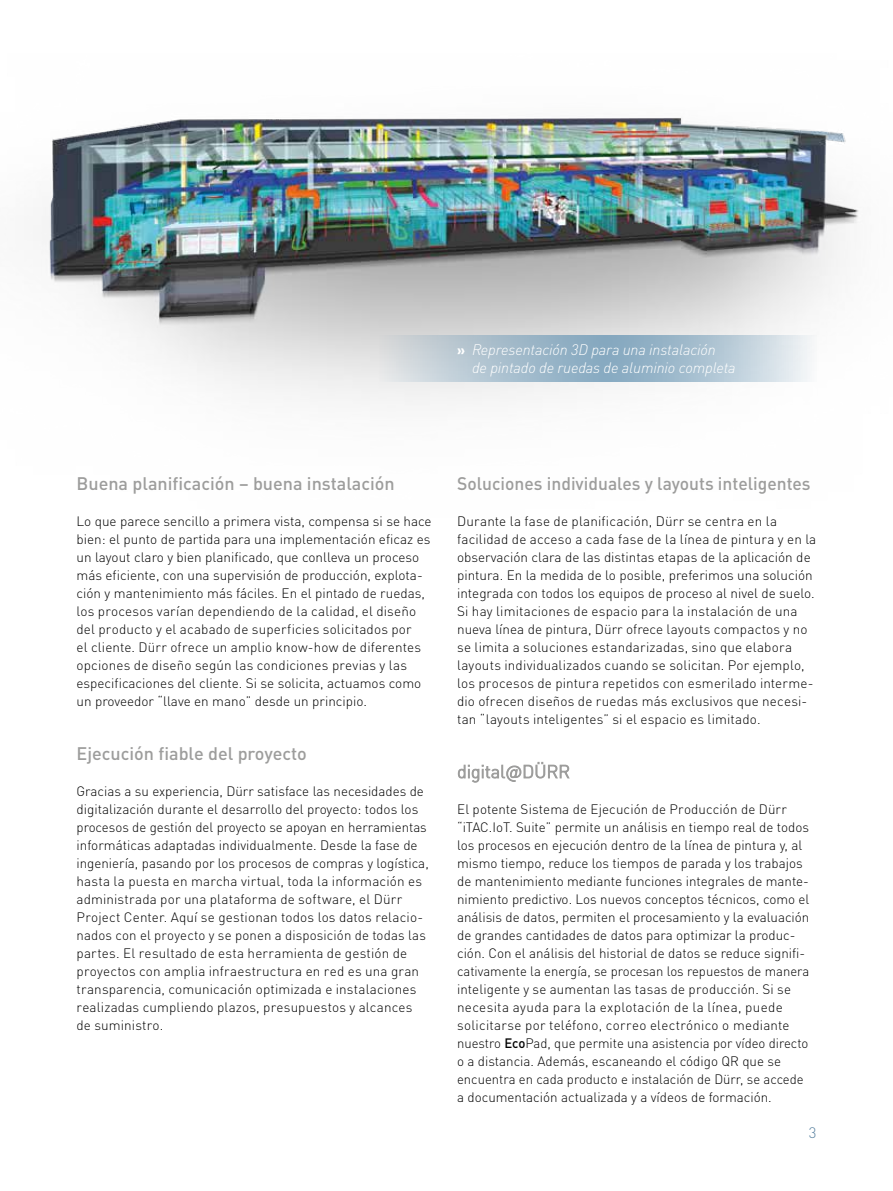
<style>
.page{position:relative;width:893px;height:1191px;background:#fff}
.page>*{position:absolute;margin:0;border:0;box-sizing:border-box;transform-origin:0 0}
.t1{font:500 18px "DIN Pro";color:#9d9d9c}
.t2{font:italic 300 15px/18px "DIN Pro";letter-spacing:-.01em;color:#fff}
.t3{font:300 15px "DIN Pro";color:#5b83a1}
.t4{font:300 13.5px/18px "DIN Pro";color:#000}
.s1{font-family:"Univers";font-weight:700;font-style:normal}
.s2{font-weight:500}
</style>
<div class="page">
<img style="left:41px;top:118px;width:818px;height:287px">
<svg style="left:376px;top:335px;width:440px;height:47px;background:#b1c5d2"></svg>
<svg style="left:458px;top:761px;width:112px;height:22px"></svg>
<p class="t2" style="left:472px;top:339px;width:265px;text-indent:-15px"><span class="s1">»</span> Representación 3D para una instalación<br>de pintado de ruedas de aluminio completa</p>
<h1 class="t1" style="left:77px;top:469px;width:320px">Buena planificación – buena instalación</h1>
<p class="t4" style="left:77px;top:511px;width:357px">Lo que parece sencillo a primera vista, compensa si se hace bien: el punto de partida para una implementación eficaz es un layout claro y bien planificado, que conlleva un proceso más eficiente, con una supervisión de producción, explota&shy;ción y mantenimiento más fáciles. En el pintado de ruedas, los procesos varían dependiendo de la calidad, el diseño del producto y el acabado de superficies solicitados por<br>el cliente. Dürr ofrece un amplio know-how de diferentes opciones de diseño según las condiciones previas y las especificaciones del cliente. Si se solicita, actuamos como un proveedor “llave en mano” desde un principio.</p>
<h1 class="t1" style="left:77px;top:739px;width:232px">Ejecución fiable del proyecto</h1>
<p class="t4" style="left:77px;top:781px;width:354px">Gracias a su experiencia, Dürr satisface las necesidades de digitalización durante el desarrollo del proyecto: todos los procesos de gestión del proyecto se apoyan en herramientas informáticas adaptadas individualmente. Desde la fase de ingeniería, pasando por los procesos de compras y logística, hasta la puesta en marcha virtual, toda la información es administrada por una plataforma de software, el Dürr Project Center. Aquí se gestionan todos los datos relacio&shy;nados con el proyecto y se ponen a disposición de todas las partes. El resultado de esta herramienta de gestión de proyectos con amplia infraestructura en red es una gran transparencia, comunicación optimizada e instalaciones realizadas cumpliendo plazos, presupuestos y alcances de suministro.</p>
<h1 class="t1" style="left:457px;top:469px;width:355px">Soluciones individuales y layouts inteligentes</h1>
<p class="t4" style="left:457px;top:511px;width:361px">Durante la fase de planificación, Dürr se centra en la facilidad de acceso a cada fase de la línea de pintura y en la observación clara de las distintas etapas de la aplicación de pintura. En la medida de lo posible, preferimos una solución integrada con todos los equipos de proceso al nivel de suelo.<br>Si hay limitaciones de espacio para la instalación de una nueva línea de pintura, Dürr ofrece layouts compactos y no se limita a soluciones estandarizadas, sino que elabora layouts individualizados cuando se solicitan. Por ejemplo, los procesos de pintura repetidos con esmerilado interme&shy;dio ofrecen diseños de ruedas más exclusivos que necesi&shy;tan “layouts inteligentes” si el espacio es limitado.</p>
<p class="t4" style="left:457px;top:799px;width:354px">El potente Sistema de Ejecución de Producción de Dürr “iTAC.IoT. Suite” permite un análisis en tiempo real de todos los procesos en ejecución dentro de la línea de pintura y, al mismo tiempo, reduce los tiempos de parada y los trabajos de mantenimiento mediante funciones integrales de mante&shy;nimiento predictivo. Los nuevos conceptos técnicos, como el análisis de datos, permiten el procesamiento y la evaluación de grandes cantidades de datos para optimizar la produc&shy;ción. Con el análisis del historial de datos se reduce signifi&shy;cativamente la energía, se procesan los repuestos de manera inteligente y se aumentan las tasas de producción. Si se necesita ayuda para la explotación de la línea, puede solicitarse por teléfono, correo electrónico o mediante nuestro <span class="s2">Eco</span>Pad, que permite una asistencia por vídeo directo o a distancia. Además, escaneando el código QR que se encuentra en cada producto e instalación de Dürr, se accede a documentación actualizada y a vídeos de formación.</p>
<p class="t3" style="left:809px;top:1121px;width:9px">3</p>
</div>
